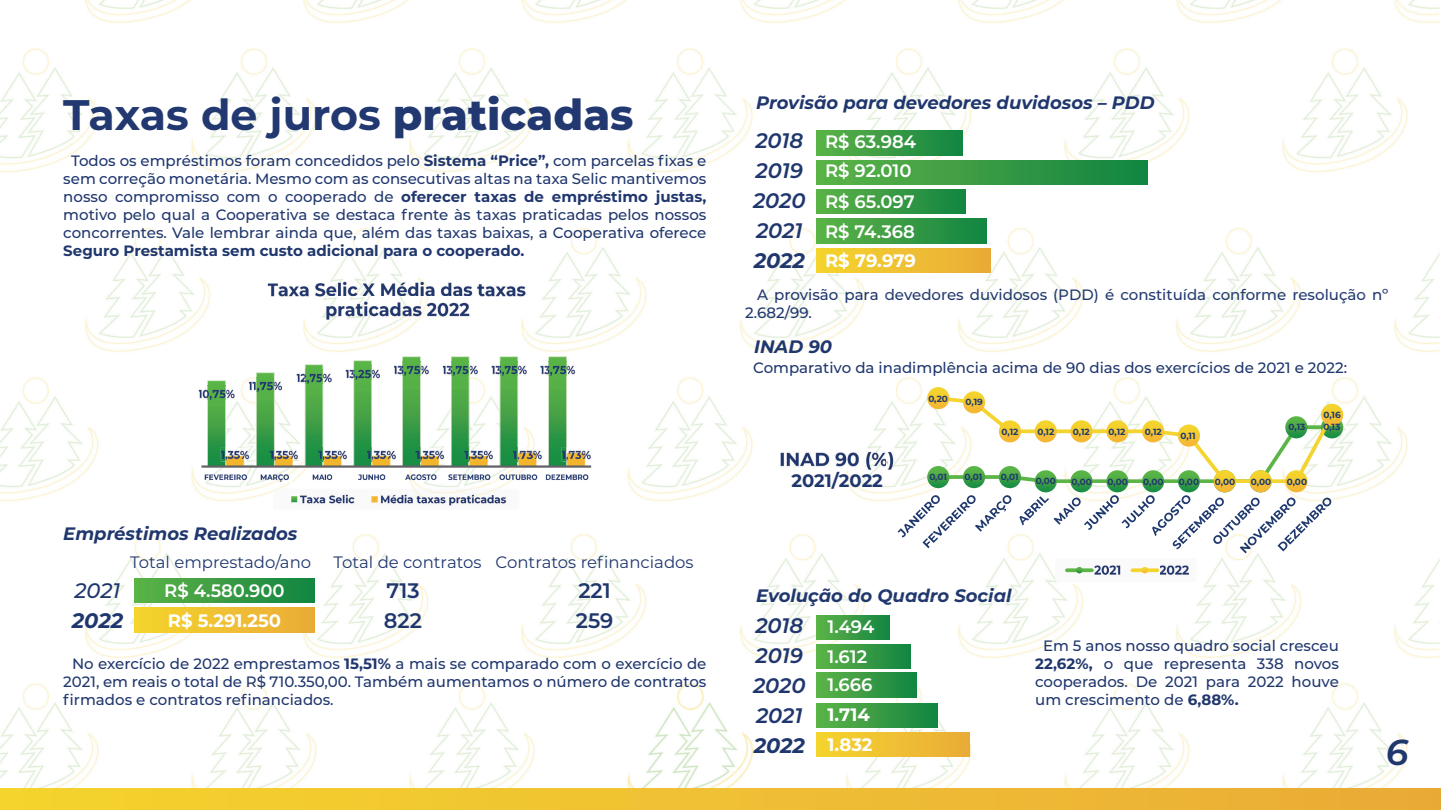
<style>
.page{position:relative;width:1441px;height:810px;background:#fff}
.page>*{position:absolute;margin:0;border:0;box-sizing:border-box;transform-origin:0 0}
.t1{font:700 42.75px "Montserrat";color:#213870}
.t2{font:italic 600 36px "Montserrat";color:#20376e}
.t3{font:italic 600 21px/30px "Montserrat";letter-spacing:-.005em;color:#20376e}
.t4{font:italic 700 21px "Montserrat";color:#20376e}
.t5{font:600 21px/30px "Montserrat";color:#20376e}
.t6{font:italic 500 21px "Montserrat";color:#20376e}
.t7{font:italic 700 18px "Montserrat";color:#20376e}
.t8{font:600 18px/28.8px "Montserrat";color:#fff}
.t9{font:700 18px/30.6px "Montserrat";color:#fff}
.t10{font:700 18px "Montserrat";color:#20376e}
.t11{font:16.5px "Montserrat";color:#20376e}
.t12{font:500 15px/18px "Montserrat";color:#20376e;text-align:justify}
.t13{font:700 15px "Montserrat";color:#20376e}
.t14{font:700 9px "Montserrat";color:#1c396c}
.s1{font-weight:800}
.s2{font-weight:700}
</style>
<div class="page">
<img style="left:0;top:0;width:1439px;height:788px">
<div style="left:0;top:788px;width:1440px;height:22px;background:linear-gradient(to right,#f5d42d,#eaab38)"></div>
<div style="left:135px;top:578px;width:179px;height:25px;background:linear-gradient(to right,#5eb347,#138542)"></div>
<div style="left:135px;top:608px;width:179px;height:24px;background:linear-gradient(to right,#f5d42d,#eaac38)"></div>
<div style="left:816px;top:131px;width:146px;height:24px;background:linear-gradient(to right,#5eb347,#148542)"></div>
<div style="left:816px;top:160px;width:331px;height:25px;background:linear-gradient(to right,#5eb347,#138442)"></div>
<div style="left:816px;top:189px;width:149px;height:25px;background:linear-gradient(to right,#5eb347,#148542)"></div>
<div style="left:816px;top:219px;width:170px;height:24px;background:linear-gradient(to right,#5eb347,#138542)"></div>
<div style="left:816px;top:248px;width:174px;height:25px;background:linear-gradient(to right,#f5d42d,#eaac38)"></div>
<div style="left:816px;top:615px;width:73px;height:25px;background:linear-gradient(to right,#5eb347,#148542)"></div>
<div style="left:816px;top:644px;width:94px;height:25px;background:linear-gradient(to right,#5eb346,#148542)"></div>
<div style="left:816px;top:673px;width:100px;height:24px;background:linear-gradient(to right,#5eb347,#148542)"></div>
<div style="left:816px;top:703px;width:121px;height:25px;background:linear-gradient(to right,#5eb347,#138542)"></div>
<div style="left:816px;top:732px;width:153px;height:25px;background:linear-gradient(to right,#f5d42d,#eaac38)"></div>
<img style="left:189px;top:268px;width:415px;height:249px">
<hr style="left:201px;top:465px;width:390px;height:3px;background:#636366">
<img style="left:199px;top:386px;width:8px;height:14px">
<img style="left:585px;top:447px;width:11px;height:14px">
<svg style="left:207px;top:357px;width:378px;height:111px"></svg>
<img style="left:566px;top:453px;width:19px;height:8px">
<img style="left:205px;top:472px;width:46px;height:9px">
<img style="left:260px;top:472px;width:34px;height:9px">
<img style="left:312px;top:472px;width:26px;height:9px">
<img style="left:359px;top:472px;width:31px;height:9px">
<img style="left:405px;top:472px;width:36px;height:9px">
<img style="left:449px;top:472px;width:46px;height:9px">
<img style="left:499px;top:472px;width:43px;height:9px">
<img style="left:545px;top:472px;width:48px;height:9px">
<img style="left:268px;top:277px;width:271px;height:23px">
<img style="left:326px;top:296px;width:152px;height:24px">
<img style="left:273px;top:489px;width:246px;height:21px">
<svg style="left:290px;top:495px;width:8px;height:8px"></svg>
<img style="left:300px;top:491px;width:59px;height:14px">
<svg style="left:371px;top:495px;width:7px;height:8px"></svg>
<img style="left:380px;top:491px;width:132px;height:14px">
<img style="left:886px;top:303px;width:1px;height:285px">
<img style="left:1311px;top:303px;width:53px;height:296px">
<img style="left:1011px;top:599px;width:300px;height:1px">
<img style="left:886px;top:294px;width:478px;height:9px">
<svg style="left:886px;top:362px;width:1px;height:14px"></svg>
<img style="left:886px;top:588px;width:125px;height:11px">
<svg style="left:927px;top:466px;width:22px;height:22px"></svg>
<svg style="left:962px;top:466px;width:22px;height:22px"></svg>
<svg style="left:998px;top:466px;width:22px;height:22px"></svg>
<svg style="left:1034px;top:470px;width:22px;height:22px"></svg>
<svg style="left:1070px;top:470px;width:22px;height:22px"></svg>
<svg style="left:1106px;top:470px;width:22px;height:22px"></svg>
<svg style="left:1141px;top:470px;width:22px;height:22px"></svg>
<svg style="left:1177px;top:470px;width:22px;height:22px"></svg>
<svg style="left:1320px;top:416px;width:22px;height:22px"></svg>
<svg style="left:934px;top:394px;width:402px;height:88px"></svg>
<svg style="left:927px;top:387px;width:22px;height:22px"></svg>
<svg style="left:962px;top:391px;width:22px;height:22px"></svg>
<svg style="left:998px;top:420px;width:22px;height:22px"></svg>
<svg style="left:1034px;top:420px;width:22px;height:22px"></svg>
<div style="left:1070px;top:420px;width:22px;height:22px;background:linear-gradient(to bottom,#f5dc3a,#f5b62f);border-radius:11px"></div>
<div style="left:1106px;top:420px;width:22px;height:22px;background:linear-gradient(to bottom,#f5dc39,#f5b62f);border-radius:11px"></div>
<svg style="left:1141px;top:420px;width:22px;height:22px"></svg>
<svg style="left:1177px;top:425px;width:22px;height:22px"></svg>
<div style="left:1213px;top:470px;width:22px;height:22px;background:linear-gradient(to bottom,#f4da31,#f4b732);border-radius:11px"></div>
<div style="left:1249px;top:470px;width:22px;height:22px;background:linear-gradient(to bottom,#f3db38,#f5b630);border-radius:11px"></div>
<svg style="left:1284px;top:470px;width:23px;height:22px"></svg>
<svg style="left:1320px;top:404px;width:22px;height:22px"></svg>
<svg style="left:897px;top:495px;width:114px;height:53px"></svg>
<svg style="left:1019px;top:495px;width:311px;height:58px"></svg>
<img style="left:1054px;top:558px;width:141px;height:24px">
<svg style="left:1066px;top:568px;width:25px;height:4px"></svg>
<svg style="left:1075px;top:567px;width:7px;height:6px"></svg>
<img style="left:1094px;top:561px;width:33px;height:16px">
<svg style="left:1132px;top:568px;width:25px;height:4px"></svg>
<svg style="left:1141px;top:567px;width:6px;height:6px"></svg>
<img style="left:1159px;top:561px;width:36px;height:16px">
<img style="left:779px;top:446px;width:124px;height:25px">
<svg style="left:886px;top:446px;width:1px;height:25px"></svg>
<h1 class="t1" style="left:63px;top:84px;width:571px">Taxas de juros <span class="s1">praticadas</span></h1>
<p class="t12" style="left:63px;top:151px;width:644px;text-align:center">Todos os empréstimos foram concedidos pelo <span class="s2">Sistema “Price”,</span> com parcelas fixas e sem correção monetária. Mesmo com as consecutivas altas na taxa Selic mantivemos nosso compromisso com o cooperado de <span class="s2">oferecer taxas de empréstimo justas, </span>motivo pelo qual a Cooperativa se destaca frente às taxas praticadas pelos nossos concorrentes. Vale lembrar ainda que, além das taxas baixas, a Cooperativa oferece</p>
<p class="t13" style="left:63px;top:240px;width:462px">Seguro Prestamista sem custo adicional para o cooperado.</p>
<p class="t7" style="left:63px;top:520px;width:236px">Empréstimos Realizados</p>
<p class="t11" style="left:130px;top:551px;width:182px">Total emprestado/ano</p>
<p class="t11" style="left:333px;top:551px;width:361px">Total de contratos Contratos refinanciados</p>
<h3 class="t6" style="left:75px;top:576px;width:47px">2021</h3>
<h3 class="t4" style="left:72px;top:606px;width:53px">2022</h3>
<p class="t8" style="left:164px;top:576px;width:122px">R$ 4.580.900</p>
<p class="t9" style="left:168px;top:604px;width:114px">R$ 5.291.250</p>
<h3 class="t5" style="left:384px;top:575px;width:40px">713<br>822</h3>
<h3 class="t5" style="left:575px;top:575px;width:39px">221<br>259</h3>
<p class="t12" style="left:63px;top:654px;width:644px;text-indent:9px">No exercício de 2022 emprestamos <span class="s2">15,51%</span> a mais se comparado com o exercício de 2021, em reais o total de R$ 710.350,00. Também aumentamos o número de contratos firmados e contratos refinanciados.</p>
<p class="t7" style="left:756px;top:90px;width:400px">Provisão para devedores duvidosos – PDD</p>
<h3 class="t3" style="left:753px;top:125px;width:54px">2018<br>2019<br>2020<br>2021</h3>
<h3 class="t4" style="left:753px;top:246px;width:53px">2022</h3>
<p class="t8" style="left:825px;top:127px;width:92px">R$ 63.984<br>R$ 92.010</p>
<p class="t8" style="left:825px;top:186px;width:91px;line-height:29.8px">R$ 65.097<br>R$ 74.368</p>
<p class="t9" style="left:825px;top:245px;width:92px">R$ 79.979</p>
<p class="t12" style="left:745px;top:285px;width:644px;text-indent:12px">A provisão para devedores duvidosos (PDD) é constituída conforme resolução nº<br>2.682/99.</p>
<p class="t7" style="left:754px;top:333px;width:79px">INAD 90</p>
<p class="t12" style="left:753px;top:359px;width:595px">Comparativo da inadimplência acima de 90 dias dos exercícios de 2021 e 2022:</p>
<p class="t10" style="left:791px;top:468px;width:93px">2021/2022</p>
<p class="t14" style="left:928px;top:392px;width:21px">0,20</p>
<p class="t14" style="left:965px;top:396px;width:19px">0,19</p>
<p class="t14" style="left:1001px;top:425px;width:18px">0,12</p>
<p class="t14" style="left:1037px;top:425px;width:18px">0,12</p>
<p class="t14" style="left:1072px;top:425px;width:18px">0,12</p>
<p class="t14" style="left:1108px;top:425px;width:18px">0,12</p>
<p class="t14" style="left:1144px;top:425px;width:18px">0,12</p>
<p class="t14" style="left:1180px;top:430px;width:17px">0,11</p>
<p class="t14" style="left:1322px;top:408px;width:19px">0,16</p>
<p class="t14" style="left:1288px;top:421px;width:18px">0,13</p>
<p class="t14" style="left:1322px;top:421px;width:18px">0,13</p>
<p class="t14" style="left:929px;top:470px;width:19px">0,01</p>
<p class="t14" style="left:964px;top:470px;width:19px">0,01</p>
<p class="t14" style="left:1000px;top:470px;width:19px">0,01</p>
<p class="t14" style="left:1035px;top:475px;width:22px">0,00</p>
<p class="t14" style="left:1071px;top:475px;width:22px">0,00</p>
<p class="t14" style="left:1107px;top:475px;width:22px">0,00</p>
<p class="t14" style="left:1143px;top:475px;width:22px">0,00</p>
<p class="t14" style="left:1178px;top:475px;width:22px">0,00</p>
<p class="t14" style="left:1214px;top:475px;width:22px">0,00</p>
<p class="t14" style="left:1250px;top:475px;width:22px">0,00</p>
<p class="t14" style="left:1286px;top:475px;width:22px">0,00</p>
<p class="t7" style="left:756px;top:582px;width:257px">Evolução do Quadro Social</p>
<h3 class="t3" style="left:753px;top:609px;width:54px">2018<br>2019<br>2020<br>2021</h3>
<h3 class="t4" style="left:753px;top:730px;width:53px">2022</h3>
<p class="t8" style="left:827px;top:610px;width:48px;line-height:30.3px">1.494<br>1.612</p>
<p class="t8" style="left:827px;top:670px;width:46px">1.666</p>
<p class="t9" style="left:827px;top:698px;width:47px">1.714<br>1.832</p>
<p class="t12" style="left:1034px;top:636px;width:305px;text-indent:8px">Em 5 anos nosso quadro social cresceu <span class="s2">22,62%,</span> o que representa 338 novos cooperados. De 2021 para 2022 houve um crescimento de <span class="s2">6,88%.</span></p>
<h2 class="t2" style="left:1385px;top:727px;width:24px">6</h2>
</div>
